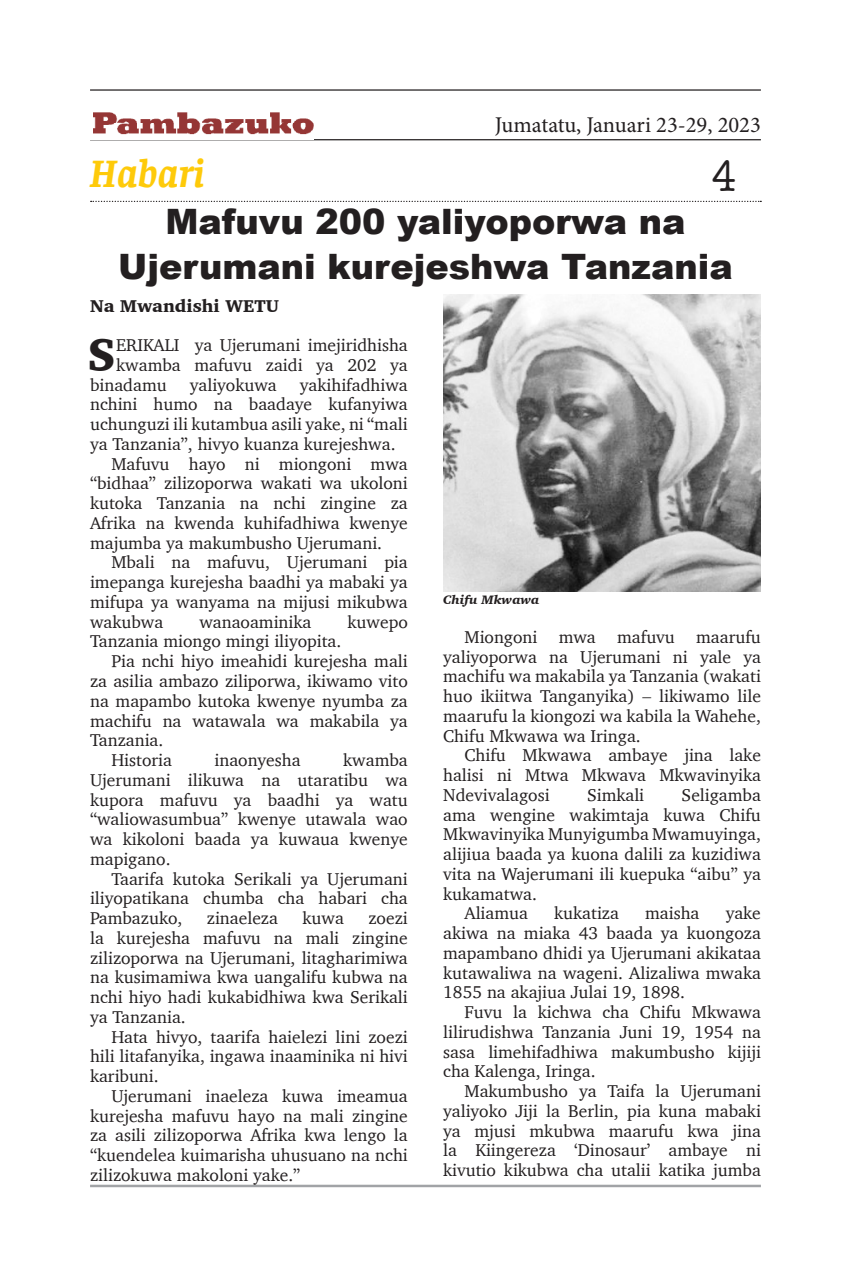
<style>
.page{position:relative;width:851px;height:1276px;background:#fff}
.page>*{position:absolute;margin:0;border:0;box-sizing:border-box;transform-origin:0 0}
.t1{font:900 47px "Charter";color:#231f20}
.t2{font:45px "American Typewriter";color:#231f20;scale:.84 1}
.t3{font:italic 700 40px "Faustina";color:#feca0a}
.t4{font:900 35px/45px "Arial";color:#231f20;text-align:center}
.t5{font:22.5px "Minion Pro";color:#231f20}
.t6{font:17.5px/19.8px "Charter";color:#231f20;text-align:justify}
.t7{font:900 17.5px "Charter";color:#231f20}
.t8{font:italic 900 12.5px "Charter";color:#231f20}
</style>
<div class="page">
<hr style="left:90px;top:89px;width:670px;height:2px;background:#231f20">
<hr style="left:90px;top:139px;width:670px;height:1px;background:#231f20">
<hr style="left:90px;top:1184px;width:670px;height:3px;background:#a1a3a6">
<svg style="left:91px;top:201px;width:670px;height:1px"></svg>
<img style="left:93px;top:112px;width:220px;height:23px">
<img style="left:443px;top:294px;width:317px;height:298px">
<p class="t5" style="left:495px;top:110px;width:267px">Jumatatu, Januari 23-29, 2023</p>
<p class="t3" style="left:90px;top:145px;width:116px">Habari</p>
<p class="t4" style="left:118px;top:198px;width:616px">Mafuvu 200 yaliyoporwa na<br>Ujerumani kurejeshwa Tanzania</p>
<p class="t7" style="left:90px;top:295px;width:191px">Na Mwandishi WETU</p>
<p class="t1" style="left:87px;top:326px;width:30px">S</p>
<p class="t6" style="left:116px;top:335px;width:293px">ERIKALI ya Ujerumani imejiridhisha</p>
<h2 class="t2" style="left:711px;top:142px;width:30px">4</h2>
<p class="t6" style="left:116px;top:355px;width:293px">kwamba mafuvu zaidi ya 202 ya</p>
<p class="t6" style="left:90px;top:374px;width:78px">binadamu</p>
<p class="t6" style="left:190px;top:374px;width:88px">yaliyokuwa</p>
<p class="t6" style="left:90px;top:374px;width:319px;text-indent:210px">yakihifadhiwa nchini humo na baadaye kufanyiwa uchunguzi ili kutambua asili yake, ni “mali ya Tanzania”, hivyo kuanza kurejeshwa.</p>
<p class="t6" style="left:90px;top:453px;width:319px;text-indent:21px">Mafuvu hayo ni miongoni mwa “bidhaa” zilizoporwa wakati wa ukoloni kutoka Tanzania na nchi zingine za Afrika na kwenda kuhifadhiwa kwenye majumba ya makumbusho Ujerumani.</p>
<p class="t6" style="left:90px;top:552px;width:319px;text-indent:21px">Mbali na mafuvu, Ujerumani pia imepanga kurejesha baadhi ya mabaki ya mifupa ya wanyama na mijusi mikubwa wakubwa</p>
<p class="t8" style="left:443px;top:592px;width:98px">Chifu Mkwawa</p>
<p class="t6" style="left:199px;top:611px;width:113px">wanaoaminika</p>
<p class="t6" style="left:347px;top:611px;width:62px">kuwepo</p>
<p class="t6" style="left:90px;top:631px;width:253px">Tanzania miongo mingi iliyopita.</p>
<p class="t6" style="left:90px;top:651px;width:319px;text-indent:21px">Pia nchi hiyo imeahidi kurejesha mali za asilia ambazo ziliporwa, ikiwamo vito na mapambo kutoka kwenye nyumba za machifu na watawala wa makabila ya Tanzania.</p>
<p class="t6" style="left:111px;top:750px;width:62px">Historia</p>
<p class="t6" style="left:214px;top:750px;width:88px">inaonyesha</p>
<p class="t6" style="left:443px;top:626px;width:319px;text-indent:21px">Miongoni mwa mafuvu maarufu yaliyoporwa na Ujerumani ni yale ya machifu wa makabila ya Tanzania (wakati huo ikiitwa Tanganyika) – likiwamo lile maarufu la kiongozi wa kabila la Wahehe, Chifu Mkwawa wa Iringa.</p>
<p class="t6" style="left:443px;top:745px;width:319px;text-indent:21px">Chifu Mkwawa ambaye jina lake halisi ni Mtwa Mkwava Mkwavinyika Ndevivalagosi</p>
<p class="t6" style="left:90px;top:750px;width:319px;text-indent:253px">kwamba Ujerumani ilikuwa na utaratibu wa kupora mafuvu ya baadhi ya watu “waliowasumbua” kwenye utawala wao wa kikoloni baada ya kuwaua kwenye mapigano.</p>
<p class="t6" style="left:90px;top:868px;width:319px;text-indent:21px">Taarifa kutoka Serikali ya Ujerumani iliyopatikana chumba cha habari cha Pambazuko,</p>
<p class="t6" style="left:443px;top:784px;width:319px;text-indent:238px">Seligamba ama wengine wakimtaja kuwa Chifu Mkwavinyika Munyigumba Mwamuyinga, alijiua baada ya kuona dalili za kuzidiwa vita na Wajerumani ili kuepuka “aibu” ya kukamatwa.</p>
<p class="t6" style="left:464px;top:903px;width:65px">Aliamua</p>
<p class="t6" style="left:554px;top:903px;width:66px">kukatiza</p>
<p class="t6" style="left:645px;top:903px;width:56px">maisha</p>
<p class="t6" style="left:587px;top:784px;width:59px">Simkali</p>
<p class="t6" style="left:443px;top:903px;width:319px;text-indent:282px">yake akiwa na miaka 43 baada ya kuongoza mapambano dhidi ya Ujerumani akikataa kutawaliwa na wageni. Alizaliwa mwaka 1855 na akajiua Julai 19, 1898.</p>
<p class="t6" style="left:443px;top:1002px;width:319px;text-indent:21px">Fuvu la kichwa cha Chifu Mkwawa lilirudishwa Tanzania Juni 19, 1954 na sasa limehifadhiwa makumbusho kijiji cha Kalenga, Iringa.</p>
<p class="t6" style="left:443px;top:1081px;width:319px;text-indent:21px">Makumbusho ya Taifa la Ujerumani yaliyoko Jiji la Berlin, pia kuna mabaki ya mjusi mkubwa maarufu kwa jina la Kiingereza ‘Dinosaur’ ambaye ni kivutio kikubwa cha utalii katika jumba</p>
<p class="t6" style="left:207px;top:908px;width:73px">zinaeleza</p>
<p class="t6" style="left:302px;top:908px;width:43px">kuwa</p>
<p class="t6" style="left:90px;top:908px;width:319px;text-indent:278px">zoezi la kurejesha mafuvu na mali zingine zilizoporwa na Ujerumani, litagharimiwa na kusimamiwa kwa uangalifu kubwa na nchi hiyo hadi kukabidhiwa kwa Serikali ya Tanzania.</p>
<p class="t6" style="left:90px;top:1026px;width:319px;text-indent:21px">Hata hivyo, taarifa haielezi lini zoezi hili litafanyika, ingawa inaaminika ni hivi karibuni.</p>
<p class="t6" style="left:90px;top:1085px;width:319px;text-indent:21px">Ujerumani inaeleza kuwa imeamua kurejesha mafuvu hayo na mali zingine za asili zilizoporwa Afrika kwa lengo la “kuendelea kuimarisha uhusuano na nchi zilizokuwa makoloni yake.”</p>
</div>
